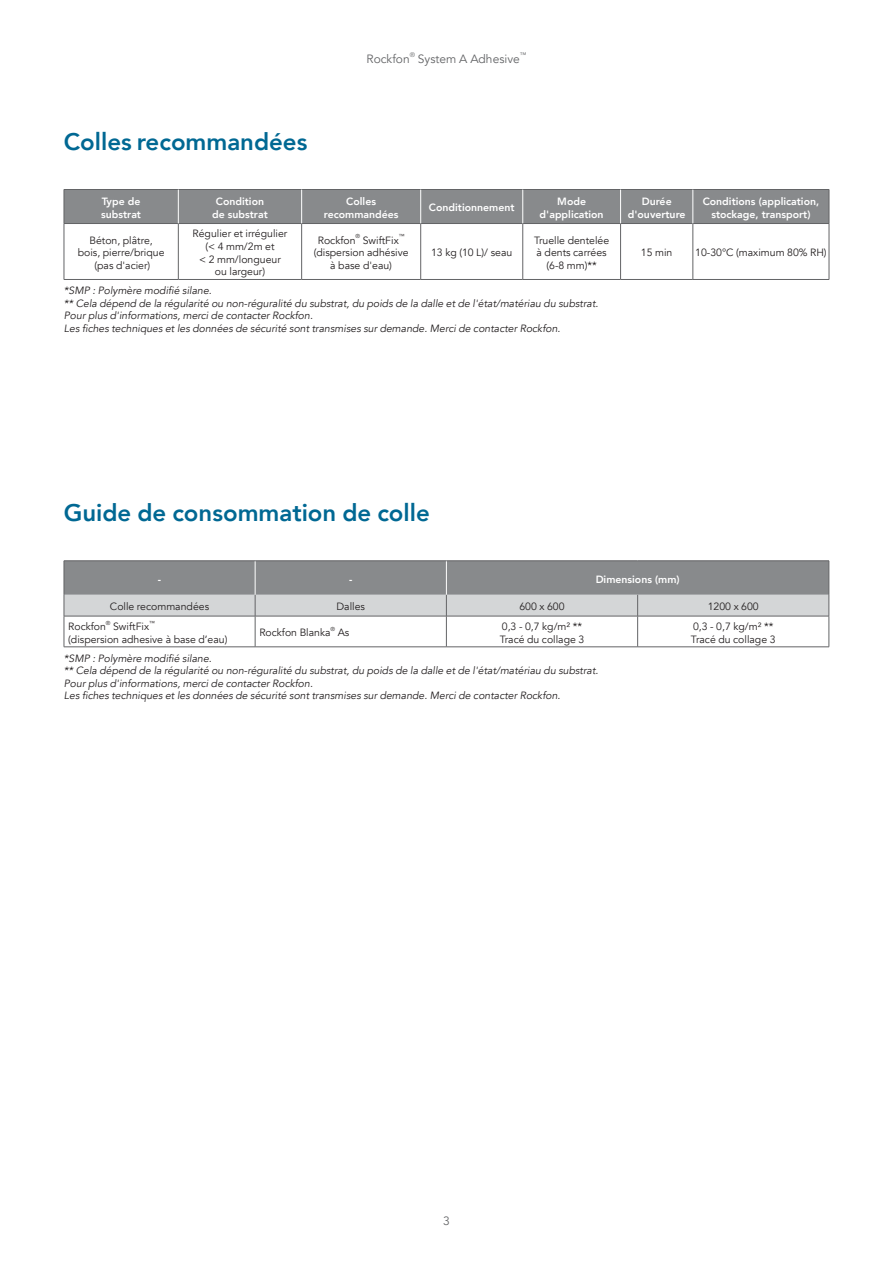
<style>
.page{position:relative;width:893px;height:1263px;background:#fff}
.page>*{position:absolute;margin:0;border:0;box-sizing:border-box;transform-origin:0 0}
.t1{font:800 24px "Avenir";color:#006893}
.t2{font:12px "Avenir";color:#636466}
.t3{font:italic 10.5px/12.6px "Avenir";color:#231f20}
.t4{font:10.5px/12.6px "Avenir";color:#231f20;text-align:center}
.t5{font:800 10.5px/12.6px "Avenir";color:#fff;text-align:center}
.t6{font:6.6px "Avenir";color:#636466}
.t7{font:5.7px "Avenir";color:#231f20}
</style>
<div class="page">
<div style="left:65px;top:190px;width:764px;height:33px;background:#888a8c"></div>
<svg style="left:177px;top:224px;width:652px;height:55px"></svg>
<hr style="left:64px;top:189px;width:114px;height:1px;background:#636466">
<hr style="left:64px;top:190px;width:1px;height:33px;background:#636466">
<hr style="left:178px;top:189px;width:124px;height:1px;background:#636466">
<hr style="left:302px;top:189px;width:119px;height:1px;background:#636466">
<hr style="left:421px;top:189px;width:102px;height:1px;background:#636466">
<hr style="left:523px;top:189px;width:98px;height:1px;background:#636466">
<hr style="left:621px;top:189px;width:72px;height:1px;background:#636466">
<hr style="left:693px;top:189px;width:136px;height:1px;background:#636466">
<hr style="left:64px;top:224px;width:1px;height:55px;background:#636466">
<hr style="left:64px;top:223px;width:114px;height:1px;background:#636466">
<hr style="left:178px;top:223px;width:124px;height:1px;background:#636466">
<hr style="left:302px;top:223px;width:119px;height:1px;background:#636466">
<hr style="left:421px;top:223px;width:102px;height:1px;background:#636466">
<hr style="left:523px;top:223px;width:98px;height:1px;background:#636466">
<hr style="left:621px;top:223px;width:72px;height:1px;background:#636466">
<hr style="left:693px;top:223px;width:136px;height:1px;background:#636466">
<hr style="left:64px;top:279px;width:114px;height:1px;background:#636466">
<hr style="left:178px;top:279px;width:124px;height:1px;background:#636466">
<hr style="left:302px;top:279px;width:119px;height:1px;background:#636466">
<hr style="left:421px;top:279px;width:102px;height:1px;background:#636466">
<hr style="left:523px;top:279px;width:98px;height:1px;background:#636466">
<hr style="left:621px;top:279px;width:72px;height:1px;background:#636466">
<hr style="left:693px;top:279px;width:136px;height:1px;background:#636466">
<hr style="left:178px;top:190px;width:1px;height:33px;background:#fff">
<hr style="left:301px;top:190px;width:1px;height:33px;background:#fff">
<hr style="left:420px;top:190px;width:1px;height:33px;background:#fff">
<hr style="left:522px;top:190px;width:1px;height:33px;background:#fff">
<hr style="left:620px;top:190px;width:1px;height:33px;background:#fff">
<hr style="left:178px;top:224px;width:1px;height:55px;background:#636466">
<hr style="left:301px;top:224px;width:1px;height:55px;background:#636466">
<hr style="left:420px;top:224px;width:1px;height:55px;background:#636466">
<hr style="left:522px;top:224px;width:1px;height:55px;background:#636466">
<hr style="left:620px;top:224px;width:1px;height:55px;background:#636466">
<hr style="left:693px;top:224px;width:1px;height:55px;background:#636466">
<hr style="left:829px;top:224px;width:1px;height:55px;background:#636466">
<hr style="left:829px;top:190px;width:1px;height:33px;background:#636466">
<hr style="left:693px;top:190px;width:1px;height:33px;background:#fff">
<svg style="left:64px;top:617px;width:765px;height:31px"></svg>
<hr style="left:64px;top:616px;width:191px;height:1px;background:#636466">
<hr style="left:64px;top:616px;width:1px;height:31px;background:#636466">
<hr style="left:255px;top:616px;width:191px;height:1px;background:#636466">
<hr style="left:255px;top:616px;width:1px;height:31px;background:#636466">
<hr style="left:446px;top:616px;width:192px;height:1px;background:#636466">
<hr style="left:446px;top:616px;width:1px;height:31px;background:#636466">
<hr style="left:638px;top:616px;width:191px;height:1px;background:#636466">
<hr style="left:637px;top:616px;width:1px;height:31px;background:#636466">
<hr style="left:829px;top:616px;width:1px;height:31px;background:#636466">
<hr style="left:64px;top:646px;width:191px;height:1px;background:#636466">
<hr style="left:255px;top:646px;width:191px;height:1px;background:#636466">
<hr style="left:446px;top:646px;width:192px;height:1px;background:#636466">
<hr style="left:638px;top:646px;width:191px;height:1px;background:#636466">
<hr style="left:64px;top:560px;width:191px;height:1px;background:#636466">
<hr style="left:255px;top:560px;width:191px;height:1px;background:#636466">
<hr style="left:446px;top:560px;width:192px;height:1px;background:#636466">
<hr style="left:638px;top:560px;width:191px;height:1px;background:#636466">
<svg style="left:64px;top:561px;width:766px;height:55px;background:#a4a6a7"></svg>
<h1 class="t1" style="left:64px;top:123px;width:245px">Colles recommandées</h1>
<p class="t2" style="left:367px;top:52px;width:45px">Rockfon</p>
<p class="t6" style="left:410px;top:51px;width:7px">®</p>
<p class="t2" style="left:418px;top:52px;width:103px">System A Adhesive</p>
<p class="t6" style="left:520px;top:51px;width:8px">™</p>
<p class="t5" style="left:101px;top:195px;width:41px;text-align:left">Type de substrat</p>
<p class="t5" style="left:212px;top:195px;width:57px">Condition de substrat</p>
<p class="t5" style="left:324px;top:195px;width:76px">Colles recommandées</p>
<p class="t5" style="left:429px;top:201px;width:87px">Conditionnement</p>
<p class="t5" style="left:540px;top:195px;width:66px">Mode d'application</p>
<p class="t5" style="left:628px;top:195px;width:59px">Durée d'ouverture</p>
<p class="t5" style="left:703px;top:195px;width:118px">Conditions (application, stockage, transport)</p>
<p class="t4" style="left:78px;top:234px;width:88px">Béton, plâtre, bois, pierre/brique (pas d'acier)</p>
<p class="t4" style="left:193px;top:228px;width:96px">Régulier et irrégulier (&lt; 4 mm/2m et<br>&lt; 2 mm/longueur ou largeur)</p>
<p class="t4" style="left:318px;top:234px;width:39px">Rockfon</p>
<p class="t7" style="left:356px;top:233px;width:6px">®</p>
<p class="t4" style="left:363px;top:234px;width:37px">SwiftFix</p>
<p class="t7" style="left:399px;top:233px;width:7px">™</p>
<p class="t4" style="left:314px;top:247px;width:96px">(dispersion adhésive à base d'eau)</p>
<p class="t4" style="left:431px;top:247px;width:83px">13 kg (10 L)/ seau</p>
<p class="t4" style="left:534px;top:234px;width:77px">Truelle dentelée à dents carrées (6-8 mm)**</p>
<p class="t4" style="left:641px;top:247px;width:33px">15 min</p>
<p class="t4" style="left:695px;top:247px;width:133px">10-30°C (maximum 80% RH)</p>
<p class="t3" style="left:64px;top:284px;width:536px">*SMP : Polymère modifié silane.<br>** Cela dépend de la régularité ou non-réguralité du substrat, du poids de la dalle et de l'état/matériau du substrat.<br>Pour plus d'informations, merci de contacter Rockfon.<br>Les fiches techniques et les données de sécurité sont transmises sur demande. Merci de contacter Rockfon.</p>
<h1 class="t1" style="left:64px;top:494px;width:368px">Guide de consommation de colle</h1>
<p class="t5" style="left:158px;top:573px;width:5px">-</p>
<p class="t5" style="left:349px;top:573px;width:5px">-</p>
<p class="t5" style="left:596px;top:573px;width:85px">Dimensions (mm)</p>
<p class="t4" style="left:110px;top:600px;width:101px">Colle recommandées</p>
<p class="t4" style="left:336px;top:600px;width:30px">Dalles</p>
<p class="t4" style="left:519px;top:600px;width:47px">600 x 600</p>
<p class="t4" style="left:708px;top:600px;width:53px">1200 x 600</p>
<p class="t4" style="left:68px;top:620px;width:39px">Rockfon</p>
<p class="t7" style="left:106px;top:619px;width:6px">®</p>
<p class="t4" style="left:113px;top:620px;width:37px">SwiftFix</p>
<p class="t7" style="left:149px;top:619px;width:7px">™</p>
<p class="t4" style="left:68px;top:633px;width:161px">(dispersion adhesive à base d’eau)</p>
<p class="t4" style="left:259px;top:626px;width:73px">Rockfon Blanka</p>
<p class="t7" style="left:331px;top:626px;width:6px">®</p>
<p class="t4" style="left:338px;top:626px;width:13px">As</p>
<p class="t4" style="left:500px;top:620px;width:86px;text-align:left">0,3 - 0,7 kg/m² **<br>Tracé du collage 3</p>
<p class="t4" style="left:691px;top:620px;width:86px;text-align:left">0,3 - 0,7 kg/m² **<br>Tracé du collage 3</p>
<p class="t3" style="left:64px;top:652px;width:536px">*SMP : Polymère modifié silane.<br>** Cela dépend de la régularité ou non-réguralité du substrat, du poids de la dalle et de l'état/matériau du substrat.<br>Pour plus d'informations, merci de contacter Rockfon.<br>Les fiches techniques et les données de sécurité sont transmises sur demande. Merci de contacter Rockfon.</p>
<p class="t2" style="left:443px;top:1213px;width:8px">3</p>
</div>
